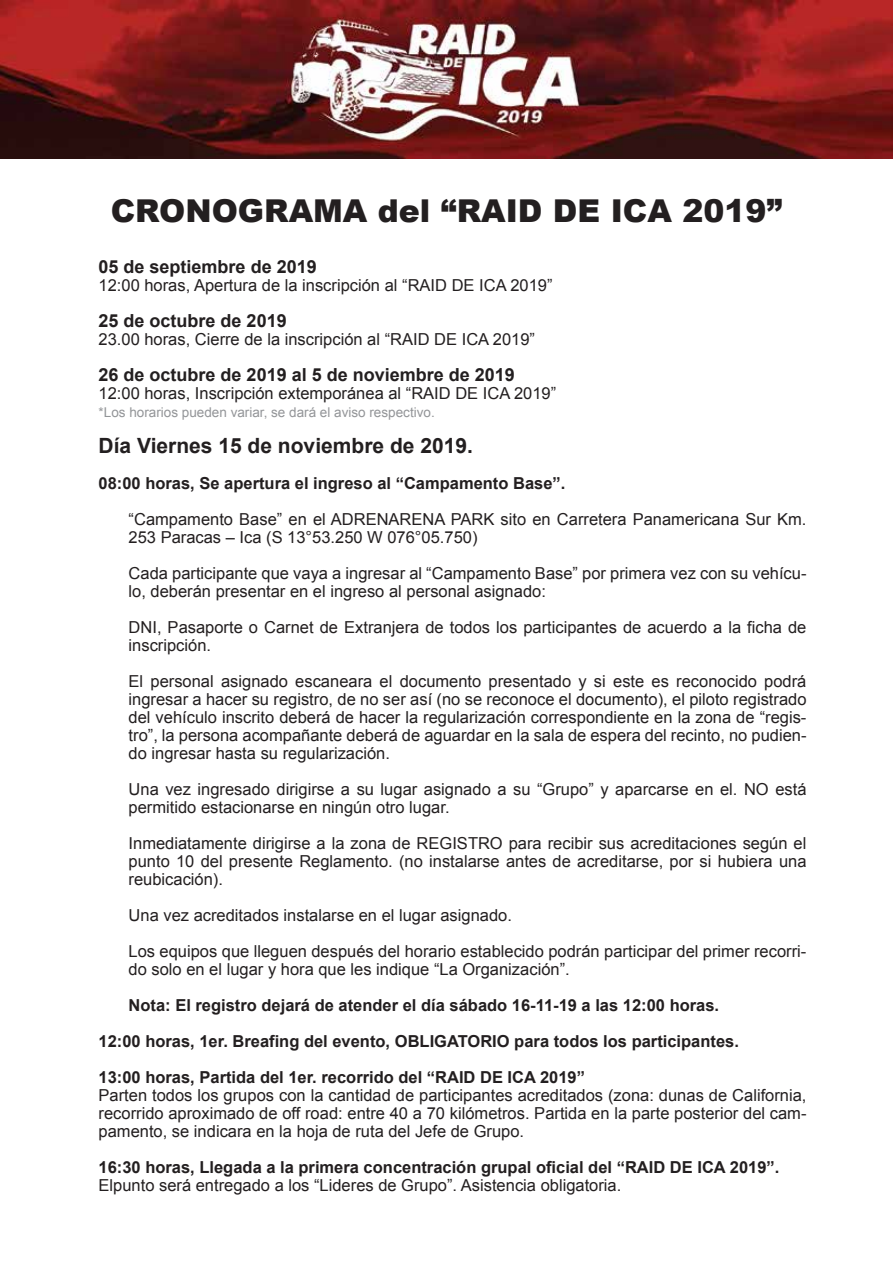
<style>
.page{position:relative;width:893px;height:1263px;background:#fff}
.page>*{position:absolute;margin:0;border:0;box-sizing:border-box;transform-origin:0 0}
.t1{font:900 31.5px "Arial";color:#231f20}
.t2{font:700 21px "Arial";color:#231f20}
.t3{font:700 18px "Arial";color:#231f20}
.t4{font:16.5px/18px "Arial";color:#231f20}
.t5{font:700 16.5px/36px "Arial";color:#231f20}
.t6{font:13.5px "Arial";color:#939598}
</style>
<div class="page">
<img style="left:0;top:0;width:893px;height:159px">
<h1 class="t1" style="left:111px;top:188px;width:673px">CRONOGRAMA del “RAID DE ICA 2019”</h1>
<p class="t3" style="left:99px;top:255px;width:220px">05 de septiembre de 2019</p>
<p class="t4" style="left:99px;top:276px;width:455px">12:00 horas, Apertura de la inscripción al “RAID DE ICA 2019”</p>
<p class="t3" style="left:99px;top:309px;width:190px">25 de octubre de 2019</p>
<p class="t4" style="left:99px;top:330px;width:438px">23.00 horas, Cierre de la inscripción al “RAID DE ICA 2019”</p>
<p class="t3" style="left:99px;top:363px;width:418px">26 de octubre de 2019 al 5 de noviembre de 2019</p>
<p class="t4" style="left:99px;top:384px;width:459px">12:00 horas, Inscripción extemporánea al “RAID DE ICA 2019”</p>
<p class="t6" style="left:99px;top:403px;width:338px">*Los horarios pueden variar, se dará el aviso respectivo.</p>
<p class="t2" style="left:99px;top:432px;width:376px">Día Viernes 15 de noviembre de 2019.</p>
<p class="t5" style="left:99px;top:466px;width:468px">08:00 horas, Se apertura el ingreso al “Campamento Base”.</p>
<p class="t4" style="left:129px;top:510px;width:679px">“Campamento Base” en el ADRENARENA PARK sito en Carretera Panamericana Sur Km.<br>253 Paracas – Ica (S 13°53.250 W 076°05.750)</p>
<p class="t4" style="left:129px;top:564px;width:679px">Cada participante que vaya a ingresar al “Campamento Base” por primera vez con su vehícu&shy;lo, deberán presentar en el ingreso al personal asignado:</p>
<p class="t4" style="left:129px;top:618px;width:679px">DNI, Pasaporte o Carnet de Extranjera de todos los participantes de acuerdo a la ficha de inscripción.</p>
<p class="t4" style="left:129px;top:672px;width:679px;text-align:justify">El personal asignado escaneara el documento presentado y si este es reconocido podrá ingresar a hacer su registro, de no ser así (no se reconoce el documento), el piloto registrado del vehículo inscrito deberá de hacer la regularización correspondiente en la zona de “regis&shy;tro”, la persona acompañante deberá de aguardar en la sala de espera del recinto, no pudien&shy;do ingresar hasta su regularización.</p>
<p class="t4" style="left:129px;top:780px;width:679px">Una vez ingresado dirigirse a su lugar asignado a su “Grupo” y aparcarse en el. NO está permitido estacionarse en ningún otro lugar.</p>
<p class="t4" style="left:129px;top:834px;width:679px;text-align:justify">Inmediatamente dirigirse a la zona de REGISTRO para recibir sus acreditaciones según el punto 10 del presente Reglamento. (no instalarse antes de acreditarse, por si hubiera una reubicación).</p>
<p class="t4" style="left:129px;top:897px;width:679px;line-height:36px">Una vez acreditados instalarse en el lugar asignado.<br>Los equipos que lleguen después del horario establecido podrán participar del primer recorri-</p>
<p class="t4" style="left:129px;top:960px;width:443px">do solo en el lugar y hora que les indique “La Organización”.</p>
<p class="t5" style="left:99px;top:988px;width:642px;text-indent:30px">Nota: El registro dejará de atender el día sábado 16-11-19 a las 12:00 horas.<br>12:00 horas, 1er. Breafing del evento, OBLIGATORIO para todos los participantes.<br>13:00 horas, Partida del 1er. recorrido del “RAID DE ICA 2019”</p>
<p class="t4" style="left:99px;top:1086px;width:709px;text-align:justify">Parten todos los grupos con la cantidad de participantes acreditados (zona: dunas de California, recorrido aproximado de off road: entre 40 a 70 kilómetros. Partida en la parte posterior del cam&shy;pamento, se indicara en la hoja de ruta del Jefe de Grupo.</p>
<p class="t5" style="left:99px;top:1150px;width:682px">16:30 horas, Llegada a la primera concentración grupal oficial del “RAID DE ICA 2019”.</p>
<p class="t4" style="left:99px;top:1176px;width:524px">Elpunto será entregado a los “Lideres de Grupo”. Asistencia obligatoria.</p>
</div>
